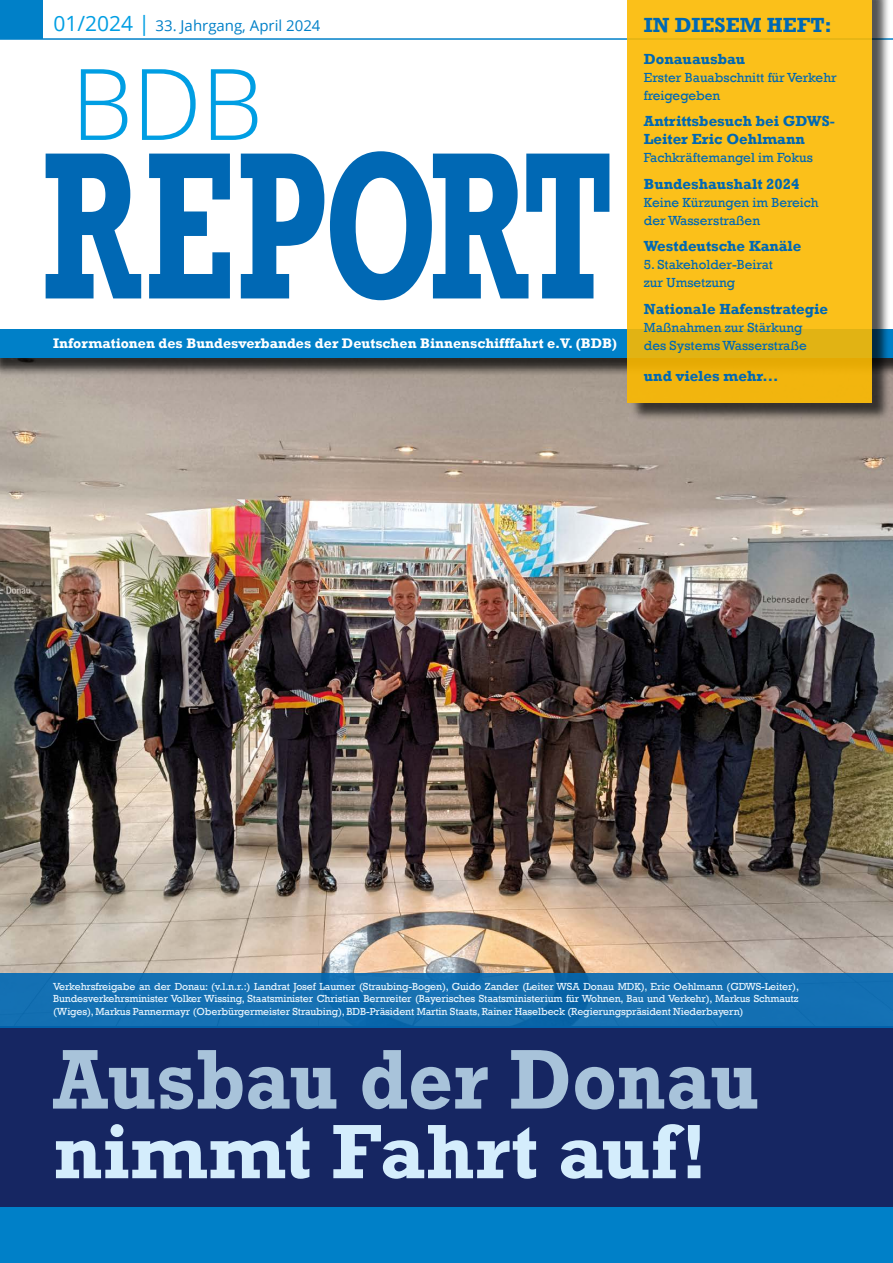
<style>
.page{position:relative;width:893px;height:1263px;background:#fff}
.page>*{position:absolute;margin:0;border:0;box-sizing:border-box;transform-origin:0 0}
.t1{font:700 213.3px "Rockwell";letter-spacing:-.025em;color:#0068b4;scale:.63 1}
.t2{font:300 99px "Open Sans";color:#009ee3}
.t3{font:700 86.1px "Rockwell";letter-spacing:-.005em;color:#a8c3da;scale:.91 1}
.t4{font:700 78.3px "Rockwell";color:#d4edfc}
.t5{font:700 21px "Rockwell";color:#0068b4}
.t6{font:700 15px/18px "Rockwell";color:#0068b4}
.t7{font:15px "Open Sans";color:#0080c8}
.t8{font:700 14.25px "Rockwell";color:#fff}
.t9{font:13.5px/18px "Rockwell";color:#0068b4}
.t10{font:10.5px/12.6px "Rockwell";letter-spacing:-.01em;color:#eaf6fe;text-align:justify}
.s1{font-size:21px;color:#009ee3}
</style>
<div class="page">
<img style="left:0;top:377px;width:893px;height:596px">
<div style="left:0;top:331px;width:893px;height:46px;background:#000;opacity:.75"></div>
<div style="left:0;top:329px;width:893px;height:29px;background:#0080c8"></div>
<div style="left:0;top:0;width:43px;height:39px;background:#0080c8"></div>
<hr style="left:0;top:38px;width:893px;height:2px;background:#0080c8">
<div style="left:630px;top:0;width:261px;height:421px;background:#000;opacity:.75"></div>
<svg style="left:628px;top:0;width:244px;height:402px;background:#f7bd17"></svg>
<div style="left:0;top:1027px;width:893px;height:236px;background:#162662"></div>
<div style="left:0;top:1208px;width:893px;height:55px;background:#0080c8"></div>
<div style="left:0;top:973px;width:893px;height:54px;background:#1571b2"></div>
<h3 class="t7" style="left:53px;top:15px;width:269px"><span class="s1">01/2024 |</span> 33. Jahrgang, April 2024</h3>
<h2 class="t2" style="left:71px;top:36px;width:194px">BDB</h2>
<h1 class="t1" style="left:43px;top:98px;width:908px">REPORT</h1>
<h3 class="t8" style="left:53px;top:335px;width:565px">Informationen des Bundesverbandes der Deutschen Binnenschifffahrt e.V. (BDB)</h3>
<h3 class="t5" style="left:644px;top:12px;width:190px">IN DIESEM HEFT:</h3>
<h3 class="t6" style="left:644px;top:50px;width:103px">Donauausbau</h3>
<p class="t9" style="left:644px;top:69px;width:194px">Erster Bauabschnitt für Verkehr freigegeben</p>
<h3 class="t6" style="left:644px;top:112px;width:192px">Antrittsbesuch bei GDWS-<br>Leiter Eric Oehlmann</h3>
<p class="t9" style="left:644px;top:149px;width:171px">Fachkräftemangel im Fokus</p>
<h3 class="t6" style="left:644px;top:175px;width:157px">Bundeshaushalt 2024</h3>
<p class="t9" style="left:644px;top:194px;width:176px">Keine Kürzungen im Bereich der Wasserstraßen</p>
<h3 class="t6" style="left:644px;top:237px;width:159px">Westdeutsche Kanäle</h3>
<p class="t9" style="left:644px;top:256px;width:131px">5. Stakeholder-Beirat zur Umsetzung</p>
<h3 class="t6" style="left:644px;top:300px;width:186px">Nationale Hafenstrategie</h3>
<p class="t9" style="left:644px;top:319px;width:165px">Maßnahmen zur Stärkung des Systems Wasserstraße</p>
<h3 class="t6" style="left:644px;top:367px;width:136px">und vieles mehr...</h3>
<p class="t10" style="left:53px;top:980px;width:747px">Verkehrsfreigabe an der Donau: (v.l.n.r.:) Landrat Josef Laumer (Straubing-Bogen), Guido Zander (Leiter WSA Donau MDK), Eric Oehlmann (GDWS-Leiter), Bundesverkehrsminister Volker Wissing, Staatsminister Christian Bernreiter (Bayerisches Staatsministerium für Wohnen, Bau und Verkehr), Markus Schmautz (Wiges), Markus Pannermayr (Oberbürgermeister Straubing), BDB-Präsident Martin Staats, Rainer Haselbeck (Regierungspräsident Niederbayern)</p>
<h3 class="t3" style="left:53px;top:1027px;width:777px">Ausbau der Donau</h3>
<h3 class="t4" style="left:53px;top:1104px;width:656px">nimmt Fahrt auf!</h3>
</div>
